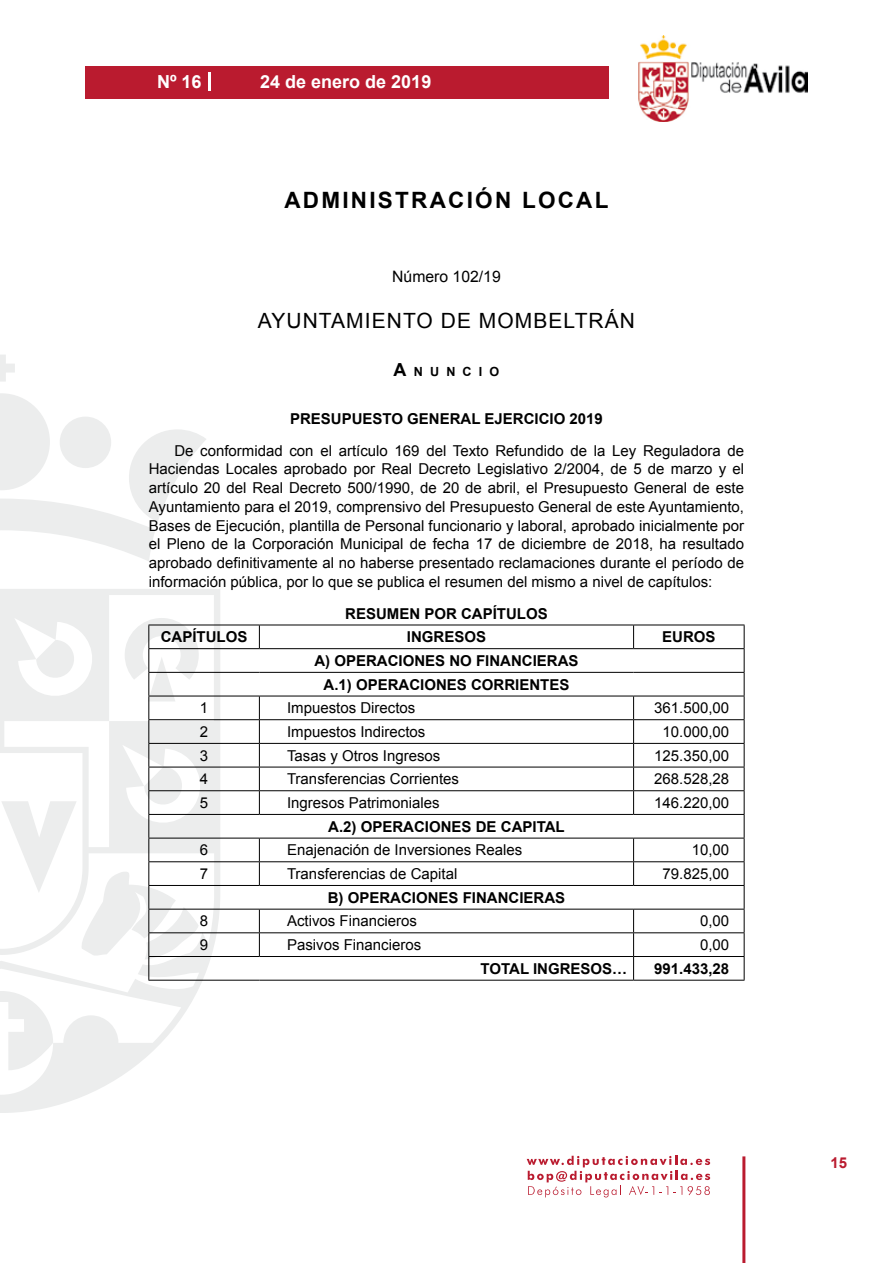
<style>
.page{position:relative;width:893px;height:1263px;background:#fff}
.page>*{position:absolute;margin:0;border:0;box-sizing:border-box;transform-origin:0 0}
.t1{font:700 22.5px "Arial";letter-spacing:.1em;color:#000}
.t2{font:21px "Arial";letter-spacing:.05em;color:#000}
.t3{font:700 18px "Arial";color:#fff}
.t4{font:15.75px "Arial";color:#000}
.t5{font:15px/18.8px "Arial";color:#000;text-align:justify}
.t6{font:700 15px/23.7px "Arial";color:#000;text-align:center}
.t7{font:700 15px "Arial";color:#ba1b2f}
.t8{font:700 12.6px "Arial";letter-spacing:.57em;color:#000}
.s1{font-size:18px}
</style>
<div class="page">
<svg style="left:527px;top:1156px;width:183px;height:41px"></svg>
<div style="left:85px;top:66px;width:523px;height:33px;background:#ba1b2f"></div>
<img style="left:638px;top:36px;width:170px;height:86px">
<hr style="left:742px;top:1156px;width:3px;height:107px;background:#ba1b2f">
<svg style="left:208px;top:72px;width:2px;height:18px"></svg>
<svg style="left:0;top:355px;width:15px;height:27px"></svg>
<svg style="left:0;top:393px;width:206px;height:168px"></svg>
<svg style="left:0;top:589px;width:220px;height:524px"></svg>
<svg style="left:0;top:991px;width:53px;height:79px"></svg>
<hr style="left:148px;top:625px;width:111px;height:1px;background:#000">
<hr style="left:259px;top:625px;width:375px;height:1px;background:#000">
<svg style="left:259px;top:625px;width:1px;height:23px"></svg>
<hr style="left:634px;top:625px;width:110px;height:1px;background:#000">
<svg style="left:633px;top:625px;width:1px;height:23px"></svg>
<hr style="left:148px;top:648px;width:111px;height:1px;background:#000">
<hr style="left:259px;top:648px;width:375px;height:1px;background:#000">
<hr style="left:634px;top:648px;width:110px;height:1px;background:#000">
<hr style="left:148px;top:672px;width:111px;height:1px;background:#000">
<hr style="left:259px;top:672px;width:375px;height:1px;background:#000">
<hr style="left:634px;top:672px;width:110px;height:1px;background:#000">
<hr style="left:148px;top:696px;width:111px;height:1px;background:#000">
<hr style="left:259px;top:696px;width:375px;height:1px;background:#000">
<hr style="left:634px;top:696px;width:110px;height:1px;background:#000">
<hr style="left:148px;top:719px;width:111px;height:1px;background:#000">
<hr style="left:259px;top:719px;width:375px;height:1px;background:#000">
<hr style="left:634px;top:719px;width:110px;height:1px;background:#000">
<hr style="left:148px;top:743px;width:111px;height:1px;background:#000">
<hr style="left:259px;top:743px;width:375px;height:1px;background:#000">
<hr style="left:634px;top:743px;width:110px;height:1px;background:#000">
<hr style="left:148px;top:767px;width:111px;height:1px;background:#000">
<hr style="left:259px;top:767px;width:375px;height:1px;background:#000">
<hr style="left:634px;top:767px;width:110px;height:1px;background:#000">
<hr style="left:148px;top:790px;width:111px;height:1px;background:#000">
<hr style="left:259px;top:790px;width:375px;height:1px;background:#000">
<svg style="left:259px;top:696px;width:1px;height:118px"></svg>
<hr style="left:634px;top:790px;width:110px;height:1px;background:#000">
<svg style="left:633px;top:696px;width:1px;height:118px"></svg>
<hr style="left:148px;top:814px;width:111px;height:1px;background:#000">
<hr style="left:259px;top:814px;width:375px;height:1px;background:#000">
<hr style="left:634px;top:814px;width:110px;height:1px;background:#000">
<hr style="left:148px;top:838px;width:111px;height:1px;background:#000">
<hr style="left:259px;top:838px;width:375px;height:1px;background:#000">
<hr style="left:634px;top:838px;width:110px;height:1px;background:#000">
<hr style="left:148px;top:861px;width:111px;height:1px;background:#000">
<hr style="left:259px;top:861px;width:375px;height:1px;background:#000">
<svg style="left:259px;top:838px;width:1px;height:47px"></svg>
<hr style="left:634px;top:861px;width:110px;height:1px;background:#000">
<svg style="left:633px;top:838px;width:1px;height:47px"></svg>
<hr style="left:148px;top:885px;width:111px;height:1px;background:#000">
<hr style="left:259px;top:885px;width:375px;height:1px;background:#000">
<hr style="left:634px;top:885px;width:110px;height:1px;background:#000">
<hr style="left:148px;top:909px;width:111px;height:1px;background:#000">
<hr style="left:259px;top:909px;width:375px;height:1px;background:#000">
<hr style="left:634px;top:909px;width:110px;height:1px;background:#000">
<hr style="left:148px;top:932px;width:111px;height:1px;background:#000">
<hr style="left:259px;top:932px;width:375px;height:1px;background:#000">
<svg style="left:259px;top:909px;width:1px;height:47px"></svg>
<hr style="left:634px;top:932px;width:110px;height:1px;background:#000">
<hr style="left:148px;top:956px;width:111px;height:1px;background:#000">
<svg style="left:1px;top:618px;width:198px;height:362px"></svg>
<hr style="left:259px;top:956px;width:375px;height:1px;background:#000">
<hr style="left:634px;top:956px;width:110px;height:1px;background:#000">
<svg style="left:633px;top:909px;width:1px;height:71px"></svg>
<svg style="left:744px;top:625px;width:1px;height:355px"></svg>
<hr style="left:148px;top:980px;width:111px;height:1px;background:#000">
<hr style="left:259px;top:980px;width:375px;height:1px;background:#000">
<hr style="left:634px;top:980px;width:110px;height:1px;background:#000">
<p class="t3" style="left:157px;top:69px;width:46px">Nº 16</p>
<p class="t3" style="left:260px;top:69px;width:173px">24 de enero de 2019</p>
<h1 class="t1" style="left:284px;top:185px;width:325px">ADMINISTRACIÓN LOCAL</h1>
<p class="t4" style="left:392px;top:266px;width:110px">Número 102/19</p>
<h2 class="t2" style="left:258px;top:307px;width:379px">AYUNTAMIENTO DE MOMBELTRÁN</h2>
<p class="t8" style="left:394px;top:363px;width:107px"><span class="s1">A</span>NUNCIO</p>
<p class="t6" style="left:290px;top:407px;width:314px">PRESUPUESTO GENERAL EJERCICIO 2019</p>
<p class="t5" style="left:149px;top:441px;width:597px;text-indent:26px">De conformidad con el artículo 169 del Texto Refundido de la Ley Reguladora de Haciendas Locales aprobado por Real Decreto Legislativo 2/2004, de 5 de marzo y el artículo 20 del Real Decreto 500/1990, de 20 de abril, el Presupuesto General de este Ayuntamiento para el 2019, comprensivo del Presupuesto General de este Ayuntamiento, Bases de Ejecución, plantilla de Personal funcionario y laboral, aprobado inicialmente por el Pleno de la Corporación Municipal de fecha 17 de diciembre de 2018, ha resultado aprobado definitivamente al no haberse presentado reclamaciones durante el período de información pública, por lo que se publica el resumen del mismo a nivel de capítulos:</p>
<p class="t6" style="left:345px;top:602px;width:204px">RESUMEN POR CAPÍTULOS</p>
<p class="t6" style="left:161px;top:626px;width:88px">CAPÍTULOS</p>
<p class="t6" style="left:407px;top:626px;width:81px">INGRESOS</p>
<p class="t6" style="left:662px;top:626px;width:55px">EUROS</p>
<p class="t6" style="left:314px;top:649px;width:266px">A) OPERACIONES NO FINANCIERAS<br>A.1) OPERACIONES CORRIENTES</p>
<p class="t5" style="left:200px;top:699px;width:10px">1</p>
<p class="t5" style="left:287px;top:699px;width:130px">Impuestos Directos</p>
<p class="t5" style="left:654px;top:699px;width:77px">361.500,00</p>
<p class="t5" style="left:200px;top:722px;width:10px">2</p>
<p class="t5" style="left:287px;top:722px;width:140px">Impuestos Indirectos</p>
<p class="t5" style="left:662px;top:722px;width:68px">10.000,00</p>
<p class="t5" style="left:200px;top:746px;width:10px">3</p>
<p class="t5" style="left:287px;top:746px;width:155px">Tasas y Otros Ingresos</p>
<p class="t5" style="left:654px;top:746px;width:77px">125.350,00</p>
<p class="t5" style="left:200px;top:770px;width:10px">4</p>
<p class="t5" style="left:287px;top:770px;width:173px">Transferencias Corrientes</p>
<p class="t5" style="left:654px;top:770px;width:77px">268.528,28</p>
<p class="t5" style="left:200px;top:793px;width:10px">5</p>
<p class="t5" style="left:287px;top:793px;width:154px">Ingresos Patrimoniales</p>
<p class="t5" style="left:654px;top:793px;width:77px">146.220,00</p>
<p class="t6" style="left:328px;top:815px;width:238px">A.2) OPERACIONES DE CAPITAL</p>
<p class="t5" style="left:200px;top:841px;width:10px">6</p>
<p class="t5" style="left:287px;top:841px;width:237px">Enajenación de Inversiones Reales</p>
<p class="t5" style="left:692px;top:841px;width:39px">10,00</p>
<p class="t5" style="left:200px;top:864px;width:10px">7</p>
<p class="t5" style="left:287px;top:864px;width:172px">Transferencias de Capital</p>
<p class="t5" style="left:663px;top:864px;width:68px">79.825,00</p>
<p class="t6" style="left:328px;top:886px;width:239px">B) OPERACIONES FINANCIERAS</p>
<p class="t5" style="left:200px;top:912px;width:10px">8</p>
<p class="t5" style="left:287px;top:912px;width:132px">Activos Financieros</p>
<p class="t5" style="left:700px;top:912px;width:31px">0,00</p>
<p class="t5" style="left:200px;top:935px;width:10px">9</p>
<p class="t5" style="left:287px;top:935px;width:136px">Pasivos Financieros</p>
<p class="t5" style="left:700px;top:935px;width:31px">0,00</p>
<p class="t6" style="left:481px;top:957px;width:148px">TOTAL INGRESOS…</p>
<p class="t6" style="left:654px;top:957px;width:77px">991.433,28</p>
<p class="t7" style="left:831px;top:1153px;width:18px">15</p>
</div>
